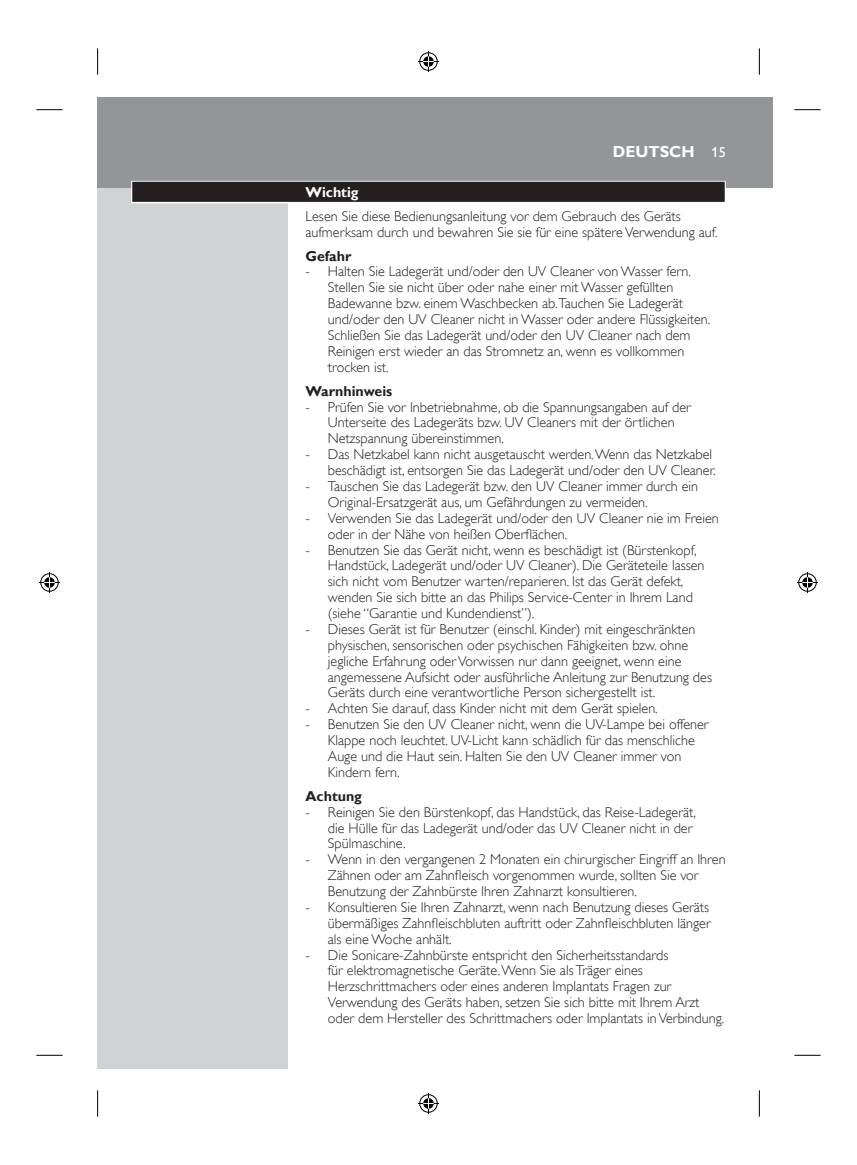
<style>
.page{position:relative;width:857px;height:1165px;background:#fff}
.page>*{position:absolute;margin:0;border:0;box-sizing:border-box;transform-origin:0 0}
.t1{font:700 15.92px "Gill Sans Alt One WGL";color:#fff}
.t2{font:14.35px/15.9px "Gill Sans Alt One WGL Light";color:#231f20}
.t3{font:700 14.35px "Gill Sans Alt One WGL";color:#231f20}
.t4{font:700 14.35px "Gill Sans Alt One WGL";color:#fff}
.t5{font:14.35px "Gill Sans Alt One WGL";color:#fff}
</style>
<div class="page">
<div style="left:98px;top:185px;width:190px;height:883px;background:#d1d2d4"></div>
<div style="left:98px;top:97px;width:674px;height:90px;background:#939598"></div>
<div style="left:131px;top:181px;width:595px;height:22px;background:#605d5e"></div>
<div style="left:132px;top:182px;width:592px;height:20px;background:#231f20"></div>
<svg style="left:36px;top:109px;width:27px;height:1px"></svg>
<svg style="left:794px;top:109px;width:26px;height:1px"></svg>
<svg style="left:36px;top:1054px;width:27px;height:1px"></svg>
<svg style="left:794px;top:1054px;width:26px;height:1px"></svg>
<svg style="left:97px;top:48px;width:1px;height:27px"></svg>
<svg style="left:97px;top:1090px;width:1px;height:26px"></svg>
<svg style="left:759px;top:48px;width:1px;height:27px"></svg>
<svg style="left:759px;top:1090px;width:1px;height:26px"></svg>
<svg style="left:418px;top:51px;width:21px;height:21px"></svg>
<svg style="left:418px;top:1093px;width:21px;height:21px"></svg>
<svg style="left:39px;top:572px;width:21px;height:21px"></svg>
<svg style="left:797px;top:572px;width:21px;height:21px"></svg>
<p class="t1" style="left:612px;top:142px;width:83px">DEUTSCH</p>
<p class="t5" style="left:711px;top:144px;width:16px">15</p>
<p class="t4" style="left:305px;top:184px;width:55px">Wichtig</p>
<p class="t2" style="left:305px;top:208px;width:414px">Lesen Sie diese Bedienungsanleitung vor dem Gebrauch des Geräts aufmerksam durch und bewahren Sie sie für eine spätere Verwendung auf.</p>
<p class="t3" style="left:305px;top:247px;width:47px">Gefahr</p>
<p class="t2" style="left:328px;top:264px;width:384px">Halten Sie Ladegerät und/oder den UV Cleaner von Wasser fern.<br>Stellen Sie sie nicht über oder nahe einer mit Wasser gefüllten Badewanne bzw. einem Waschbecken ab.Tauchen Sie Ladegerät und/oder den UV Cleaner nicht in Wasser oder andere Flüssigkeiten.<br>Schließen Sie das Ladegerät und/oder den UV Cleaner nach dem Reinigen erst wieder an das Stromnetz an, wenn es vollkommen trocken ist.</p>
<p class="t3" style="left:305px;top:382px;width:88px">Warnhinweis</p>
<p class="t2" style="left:328px;top:399px;width:392px">Prüfen Sie vor Inbetriebnahme, ob die Spannungsangaben auf der Unterseite des Ladegeräts bzw. UV Cleaners mit der örtlichen Netzspannung übereinstimmen.<br>Das Netzkabel kann nicht ausgetauscht werden. Wenn das Netzkabel beschädigt ist, entsorgen Sie das Ladegerät und/oder den UV Cleaner.<br>Tauschen Sie das Ladegerät bzw. den UV Cleaner immer durch ein Original-Ersatzgerät aus, um Gefährdungen zu vermeiden.<br>Verwenden Sie das Ladegerät und/oder den UV Cleaner nie im Freien oder in der Nähe von heißen Oberflächen.<br>Benutzen Sie das Gerät nicht, wenn es beschädigt ist (Bürstenkopf, Handstück, Ladegerät und/oder UV Cleaner). Die Geräteteile lassen sich nicht vom Benutzer warten/reparieren. Ist das Gerät defekt, wenden Sie sich bitte an das Philips Service-Center in Ihrem Land (siehe “Garantie und Kundendienst”).<br>Dieses Gerät ist für Benutzer (einschl. Kinder) mit eingeschränkten physischen, sensorischen oder psychischen Fähigkeiten bzw. ohne jegliche Erfahrung oder Vorwissen nur dann geeignet, wenn eine angemessene Aufsicht oder ausführliche Anleitung zur Benutzung des Geräts durch eine verantwortliche Person sichergestellt ist.<br>Achten Sie darauf, dass Kinder nicht mit dem Gerät spielen.<br>Benutzen Sie den UV Cleaner nicht, wenn die UV-Lampe bei offener Klappe noch leuchtet. UV-Licht kann schädlich für das menschliche Auge und die Haut sein. Halten Sie den UV Cleaner immer von Kindern fern.</p>
<p class="t3" style="left:305px;top:787px;width:58px">Achtung</p>
<p class="t2" style="left:328px;top:803px;width:399px">Reinigen Sie den Bürstenkopf, das Handstück, das Reise-Ladegerät,<br>die Hülle für das Ladegerät und/oder das UV Cleaner nicht in der Spülmaschine.<br>Wenn in den vergangenen 2 Monaten ein chirurgischer Eingriff an Ihren Zähnen oder am Zahnfleisch vorgenommen wurde, sollten Sie vor Benutzung der Zahnbürste Ihren Zahnarzt konsultieren.<br>Konsultieren Sie Ihren Zahnarzt, wenn nach Benutzung dieses Geräts übermäßiges Zahnfleischbluten auftritt oder Zahnfleischbluten länger als eine Woche anhält.<br>Die Sonicare-Zahnbürste entspricht den Sicherheitsstandards<br>für elektromagnetische Geräte. Wenn Sie als Träger eines Herzschrittmachers oder eines anderen Implantats Fragen zur Verwendung des Geräts haben, setzen Sie sich bitte mit Ihrem Arzt oder dem Hersteller des Schrittmachers oder Implantats in Verbindung.</p>
<p class="t2" style="left:305px;top:264px;width:6px">-</p>
<p class="t2" style="left:305px;top:399px;width:6px">-</p>
<p class="t2" style="left:305px;top:446px;width:6px">-</p>
<p class="t2" style="left:305px;top:478px;width:6px">-</p>
<p class="t2" style="left:305px;top:510px;width:6px">-</p>
<p class="t2" style="left:305px;top:541px;width:6px">-</p>
<p class="t2" style="left:305px;top:621px;width:6px">-</p>
<p class="t2" style="left:305px;top:700px;width:6px">- -</p>
<p class="t2" style="left:305px;top:803px;width:6px">-</p>
<p class="t2" style="left:305px;top:851px;width:6px">-</p>
<p class="t2" style="left:305px;top:899px;width:6px">-</p>
<p class="t2" style="left:305px;top:946px;width:6px">-</p>
</div>
